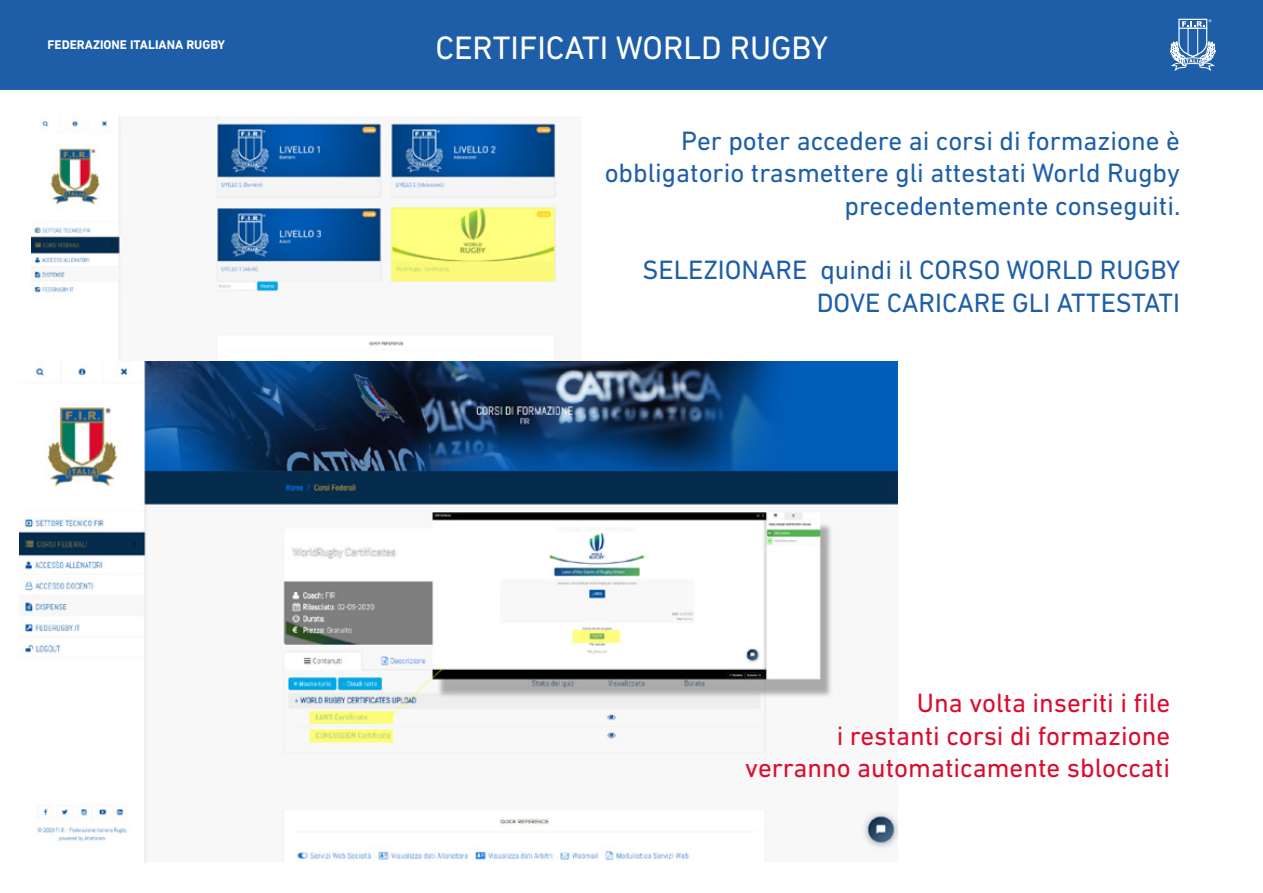
<style>
.page{position:relative;width:1263px;height:893px;background:#fff}
.page>*{position:absolute;margin:0;border:0;box-sizing:border-box;transform-origin:0 0}
.t1{font:33px "DIN Next LT Pro";color:#fff}
.t2{font:27px/32.4px "DIN Next LT Pro";color:#1e5ea9;text-align:right}
.t3{font:27px/32.4px "DIN Next LT Pro";color:#dc0b2e;text-align:right}
.t4{font:700 12.75px "DIN Next LT Pro";color:#fff}
</style>
<div class="page">
<div style="left:0;top:0;width:1263px;height:89px;background:#1e5ea9"></div>
<img style="left:31px;top:117px;width:528px;height:244px">
<img style="left:19px;top:361px;width:879px;height:502px">
<svg style="left:1170px;top:19px;width:45px;height:52px"></svg>
<p class="t4" style="left:47px;top:37px;width:179px">FEDERAZIONE ITALIANA RUGBY</p>
<p class="t1" style="left:435px;top:28px;width:394px">CERTIFICATI WORLD RUGBY</p>
<p class="t2" style="left:605px;top:124px;width:577px">Per poter accedere ai corsi di formazione è obbligatorio trasmettere gli attestati World Rugby precedentemente conseguiti.</p>
<p class="t2" style="left:642px;top:254px;width:539px">SELEZIONARE quindi il CORSO WORLD RUGBY<br>DOVE CARICARE GLI ATTESTATI</p>
<p class="t3" style="left:745px;top:686px;width:426px">Una volta inseriti i file<br>i restanti corsi di formazione verranno automaticamente sbloccati</p>
</div>
